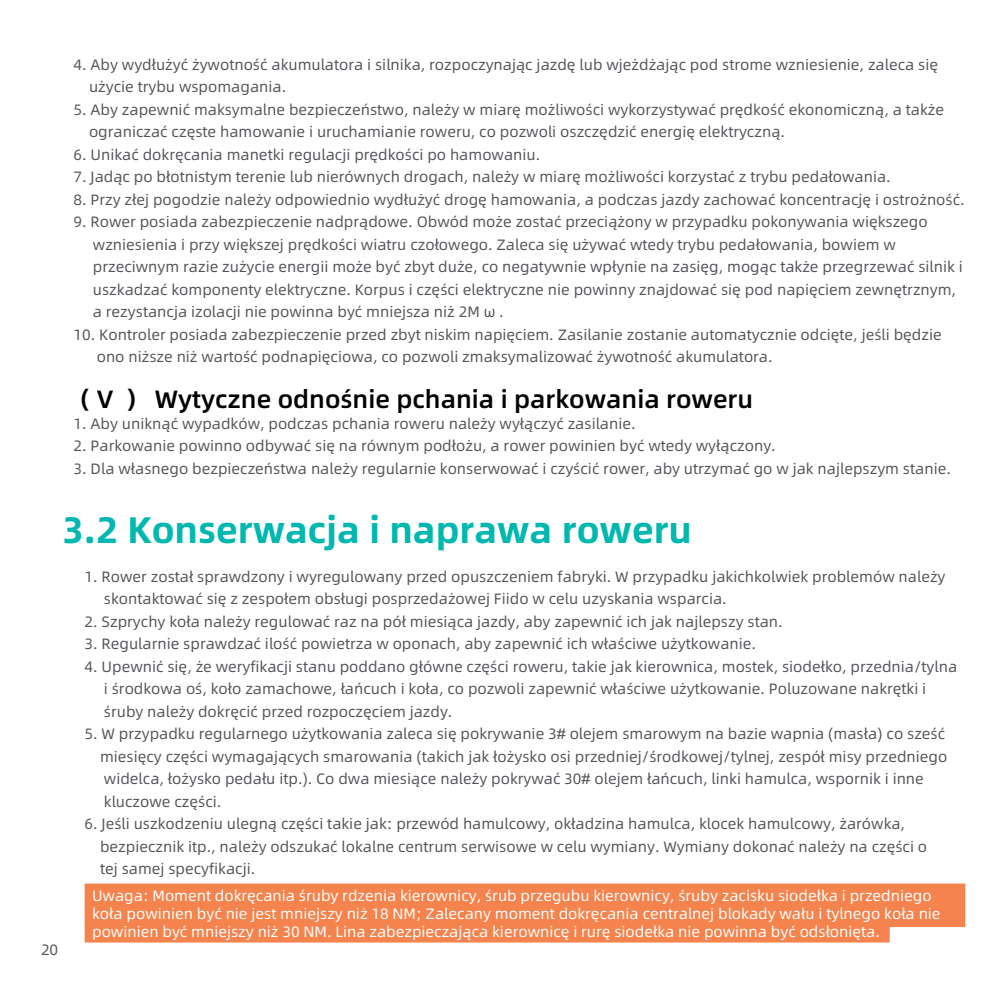
<style>
.page{position:relative;width:993px;height:993px;background:#fff}
.page>*{position:absolute;margin:0;border:0;box-sizing:border-box;transform-origin:0 0}
.t1{font:700 37px "Alibaba Pu Hui Ti";color:#00b8af}
.t2{font:25px "Alibaba Pu Hui Ti M";color:#030303}
.t3{font:15px/22.5px "Alibaba Pu Hui Ti";color:#54555a}
.t4{font:15px/18px "Alibaba Pu Hui Ti";color:#fff}
</style>
<div class="page">
<div style="left:85px;top:883px;width:879px;height:59px;background:#f5834d"></div>
<p class="t3" style="left:89px;top:52px;width:850px;text-indent:-15px">4. Aby wydłużyć żywotność akumulatora i silnika, rozpoczynając jazdę lub wjeżdżając pod strome wzniesienie, zaleca się użycie trybu wspomagania.</p>
<p class="t3" style="left:89px;top:97px;width:856px;text-indent:-15px">5. Aby zapewnić maksymalne bezpieczeństwo, należy w miarę możliwości wykorzystywać prędkość ekonomiczną, a także ograniczać częste hamowanie i uruchamianie roweru, co pozwoli oszczędzić energię elektryczną.</p>
<p class="t3" style="left:74px;top:142px;width:468px">6. Unikać dokręcania manetki regulacji prędkości po hamowaniu.</p>
<p class="t3" style="left:74px;top:165px;width:818px">7. Jadąc po błotnistym terenie lub nierównych drogach, należy w miarę możliwości korzystać z trybu pedałowania.</p>
<p class="t3" style="left:74px;top:187px;width:892px">8. Przy złej pogodzie należy odpowiednio wydłużyć drogę hamowania, a podczas jazdy zachować koncentrację i ostrożność.</p>
<p class="t3" style="left:93px;top:210px;width:871px;text-indent:-19px">9. Rower posiada zabezpieczenie nadprądowe. Obwód może zostać przeciążony w przypadku pokonywania większego wzniesienia i przy większej prędkości wiatru czołowego. Zaleca się używać wtedy trybu pedałowania, bowiem w przeciwnym razie zużycie energii może być zbyt duże, co negatywnie wpłynie na zasięg, mogąc także przegrzewać silnik i uszkadzać komponenty elektryczne. Korpus i części elektryczne nie powinny znajdować się pod napięciem zewnętrznym, a rezystancja izolacji nie powinna być mniejsza niż 2M ω .</p>
<p class="t3" style="left:97px;top:322px;width:846px;text-indent:-23px">10. Kontroler posiada zabezpieczenie przed zbyt niskim napięciem. Zasilanie zostanie automatycznie odcięte, jeśli będzie ono niższe niż wartość podnapięciowa, co pozwoli zmaksymalizować żywotność akumulatora.</p>
<h2 class="t2" style="left:68px;top:379px;width:686px">（Ⅴ ） Wytyczne odnośnie pchania i parkowania roweru</h2>
<p class="t3" style="left:74px;top:411px;width:563px">1. Aby uniknąć wypadków, podczas pchania roweru należy wyłączyć zasilanie.</p>
<p class="t3" style="left:74px;top:433px;width:703px">2. Parkowanie powinno odbywać się na równym podłożu, a rower powinien być wtedy wyłączony.</p>
<p class="t3" style="left:74px;top:456px;width:878px">3. Dla własnego bezpieczeństwa należy regularnie konserwować i czyścić rower, aby utrzymać go w jak najlepszym stanie.</p>
<h1 class="t1" style="left:62px;top:501px;width:631px">3.2 Konserwacja i naprawa roweru</h1>
<p class="t3" style="left:104px;top:564px;width:842px;text-indent:-19px">1. Rower został sprawdzony i wyregulowany przed opuszczeniem fabryki. W przypadku jakichkolwiek problemów należy skontaktować się z zespołem obsługi posprzedażowej Fiido w celu uzyskania wsparcia.</p>
<p class="t3" style="left:85px;top:609px;width:699px">2. Szprychy koła należy regulować raz na pół miesiąca jazdy, aby zapewnić ich jak najlepszy stan.</p>
<p class="t3" style="left:85px;top:631px;width:672px">3. Regularnie sprawdzać ilość powietrza w oponach, aby zapewnić ich właściwe użytkowanie.</p>
<p class="t3" style="left:104px;top:654px;width:854px;text-indent:-19px">4. Upewnić się, że weryfikacji stanu poddano główne części roweru, takie jak kierownica, mostek, siodełko, przednia/tylna i środkowa oś, koło zamachowe, łańcuch i koła, co pozwoli zapewnić właściwe użytkowanie. Poluzowane nakrętki i śruby należy dokręcić przed rozpoczęciem jazdy.</p>
<p class="t3" style="left:100px;top:721px;width:848px;text-indent:-15px">5. W przypadku regularnego użytkowania zaleca się pokrywanie 3# olejem smarowym na bazie wapnia (masła) co sześć miesięcy części wymagających smarowania (takich jak łożysko osi przedniej/środkowej/tylnej, zespół misy przedniego widelca, łożysko pedału itp.). Co dwa miesiące należy pokrywać 30# olejem łańcuch, linki hamulca, wspornik i inne kluczowe części.</p>
<p class="t3" style="left:100px;top:811px;width:828px;text-indent:-15px">6. Jeśli uszkodzeniu ulegną części takie jak: przewód hamulcowy, okładzina hamulca, klocek hamulcowy, żarówka, bezpiecznik itp., należy odszukać lokalne centrum serwisowe w celu wymiany. Wymiany dokonać należy na części o tej samej specyfikacji.</p>
<p class="t4" style="left:92px;top:885px;width:849px">Uwaga: Moment dokręcania śruby rdzenia kierownicy, śrub przegubu kierownicy, śruby zacisku siodełka i przedniego koła powinien być nie jest mniejszy niż 18 NM; Zalecany moment dokręcania centralnej blokady wału i tylnego koła nie powinien być mniejszy niż 30 NM. Lina zabezpieczająca kierownicę i rurę siodełka nie powinna być odsłonięta.</p>
<p class="t3" style="left:41px;top:936px;width:19px">20</p>
</div>
